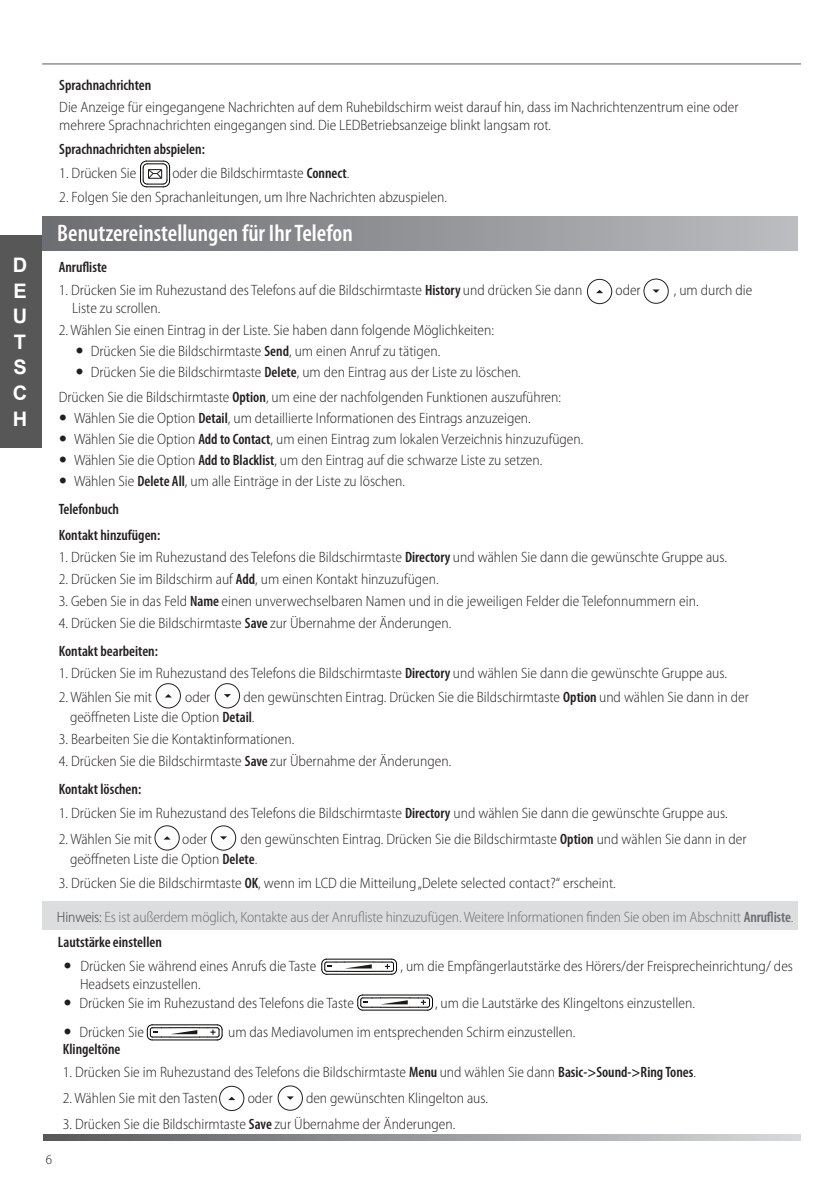
<style>
.page{position:relative;width:840px;height:1191px;background:#fff}
.page>*{position:absolute;margin:0;border:0;box-sizing:border-box;transform-origin:0 0}
.t1{font:600 condensed 24px "Myriad Pro";color:#fff}
.t2{font:700 20px/25.6px "Arial";color:#fff;text-align:justify}
.t3{font:300 semi-condensed 15px/21px "Myriad Pro";color:#231f20}
.t4{font:300 semi-condensed 15px "Myriad Pro";letter-spacing:-.01em;color:#6c6d70}
.t5{font:600 condensed 15px/26px "Myriad Pro";color:#231f20}
.t6{font:300 semi-condensed 14px "Myriad Pro";color:#231f20}
.s1{font-weight:600;font-stretch:condensed}
.s2{color:#3e3e3f}
</style>
<div class="page">
<svg style="left:165px;top:694px;width:7px;height:3px"></svg>
<div style="left:156px;top:683px;width:25px;height:25px;border:1px solid #231f20;border-radius:50%"></div>
<svg style="left:224px;top:694px;width:7px;height:3px"></svg>
<div style="left:215px;top:683px;width:25px;height:25px;border:1px solid #231f20;border-radius:50%"></div>
<svg style="left:164px;top:836px;width:6px;height:3px"></svg>
<div style="left:155px;top:825px;width:24px;height:25px;border:1px solid #231f20;border-radius:50%"></div>
<svg style="left:220px;top:836px;width:7px;height:3px"></svg>
<div style="left:211px;top:825px;width:25px;height:25px;border:1px solid #231f20;border-radius:50%"></div>
<svg style="left:357px;top:994px;width:76px;height:16px"></svg>
<svg style="left:596px;top:290px;width:7px;height:3px"></svg>
<div style="left:586px;top:279px;width:25px;height:25px;border:1px solid #231f20;border-radius:50%"></div>
<svg style="left:652px;top:289px;width:7px;height:4px"></svg>
<div style="left:643px;top:279px;width:25px;height:25px;border:1px solid #231f20;border-radius:50%"></div>
<svg style="left:140px;top:160px;width:30px;height:28px"></svg>
<svg style="left:321px;top:958px;width:76px;height:17px"></svg>
<div style="left:42px;top:216px;width:755px;height:34px;background:linear-gradient(to right,#6b6d70,#bbbcc0)"></div>
<div style="left:42px;top:901px;width:755px;height:29px;background:#dcdddf"></div>
<svg style="left:228px;top:1096px;width:7px;height:4px"></svg>
<div style="left:219px;top:1086px;width:25px;height:24px;border:1px solid #231f20;border-radius:50%"></div>
<svg style="left:287px;top:1096px;width:7px;height:3px"></svg>
<div style="left:278px;top:1085px;width:24px;height:25px;border:1px solid #231f20;border-radius:50%"></div>
<hr style="left:42px;top:63px;width:758px;height:1px;background:#57585a">
<svg style="left:43px;top:1134px;width:756px;height:6px;background:#97989b"></svg>
<div style="left:0;top:235px;width:42px;height:213px;background:#585757"></div>
<svg style="left:146px;top:1024px;width:77px;height:16px"></svg>
<h2 class="t2" style="left:13px;top:253px;width:15px">D E U T S C H</h2>
<p class="t5" style="left:59px;top:73px;width:93px">Sprachnachrichten</p>
<p class="t3" style="left:59px;top:99px;width:680px;line-height:18px">Die Anzeige für eingegangene Nachrichten auf dem Ruhebildschirm weist darauf hin, dass im Nachrichtenzentrum eine oder mehrere Sprachnachrichten eingegangen sind. Die LEDBetriebsanzeige blinkt langsam rot.</p>
<p class="t5" style="left:59px;top:137px;width:147px">Sprachnachrichten abspielen:</p>
<p class="t3" style="left:59px;top:163px;width:78px">1. Drücken Sie</p>
<p class="t3" style="left:172px;top:163px;width:178px">oder die Bildschirmtaste <span class="s1">Connect</span>.</p>
<p class="t3" style="left:59px;top:187px;width:389px">2. Folgen Sie den Sprachanleitungen, um Ihre Nachrichten abzuspielen.</p>
<h1 class="t1" style="left:57px;top:219px;width:297px">Benutzereinstellungen für Ihr Telefon</h1>
<p class="t5" style="left:59px;top:255px;width:50px">Anrufliste</p>
<p class="t3" style="left:59px;top:280px;width:525px">1. Drücken Sie im Ruhezustand des Telefons auf die Bildschirmtaste <span class="s1">History</span> und drücken Sie dann</p>
<p class="t3" style="left:615px;top:280px;width:27px">oder</p>
<p class="t3" style="left:673px;top:280px;width:80px">, um durch die</p>
<p class="t3" style="left:72px;top:298px;width:90px">Liste zu scrollen.</p>
<p class="t3" style="left:91px;top:319px;width:431px;text-indent:-32px">2. Wählen Sie einen Eintrag in der Liste. Sie haben dann folgende Möglichkeiten:<br>Drücken Sie die Bildschirmtaste <span class="s1">Send</span>, um einen Anruf zu tätigen.<br>Drücken Sie die Bildschirmtaste <span class="s1">Delete</span>, um den Eintrag aus der Liste zu löschen.</p>
<p class="t3" style="left:74px;top:386px;width:510px;text-indent:-15px">Drücken Sie die Bildschirmtaste <span class="s1">Option</span>, um eine der nachfolgenden Funktionen auszuführen:<br>Wählen Sie die Option <span class="s1">Detail</span>, um detaillierte Informationen des Eintrags anzuzeigen.<br>Wählen Sie die Option <span class="s1">Add to Contact</span>, um einen Eintrag zum lokalen Verzeichnis hinzuzufügen.<br>Wählen Sie die Option <span class="s1">Add to Blacklist</span>, um den Eintrag auf die schwarze Liste zu setzen.<br>Wählen Sie <span class="s1">Delete All</span>, um alle Einträge in der Liste zu löschen.</p>
<p class="t5" style="left:59px;top:496px;width:103px">Telefonbuch<br>Kontakt hinzufügen:</p>
<p class="t3" style="left:59px;top:546px;width:669px">1. Drücken Sie im Ruhezustand des Telefons die Bildschirmtaste <span class="s1">Directory</span> und wählen Sie dann die gewünschte Gruppe aus.</p>
<p class="t3" style="left:59px;top:568px;width:381px">2. Drücken Sie im Bildschirm auf <span class="s1">Add</span>, um einen Kontakt hinzuzufügen.</p>
<p class="t3" style="left:59px;top:590px;width:641px">3. Geben Sie in das Feld <span class="s1">Name</span> einen unverwechselbaren Namen und in die jeweiligen Felder die Telefonnummern ein.</p>
<p class="t3" style="left:59px;top:609px;width:394px;line-height:28px">4. Drücken Sie die Bildschirmtaste <span class="s1">Save</span> zur Übernahme der Änderungen.<br><span class="s1">Kontakt bearbeiten:</span></p>
<p class="t3" style="left:59px;top:662px;width:669px">1. Drücken Sie im Ruhezustand des Telefons die Bildschirmtaste <span class="s1">Directory</span> und wählen Sie dann die gewünschte Gruppe aus.</p>
<p class="t3" style="left:59px;top:686px;width:95px">2. Wählen Sie mit</p>
<p class="t3" style="left:185px;top:686px;width:27px">oder</p>
<p class="t3" style="left:70px;top:687px;width:680px;line-height:20px;text-indent:173px">den gewünschten Eintrag. Drücken Sie die Bildschirmtaste <span class="s1">Option</span> und wählen Sie dann in der geöffneten Liste die Option <span class="s1">Detail</span>.</p>
<p class="t3" style="left:59px;top:728px;width:237px">3. Bearbeiten Sie die Kontaktinformationen.</p>
<p class="t3" style="left:59px;top:747px;width:394px;line-height:28px">4. Drücken Sie die Bildschirmtaste <span class="s1">Save</span> zur Übernahme der Änderungen.<br><span class="s1">Kontakt löschen:</span></p>
<p class="t3" style="left:59px;top:802px;width:670px">1. Drücken Sie im Ruhezustand des Telefons die Bildschirmtaste <span class="s1">Directory</span> und wählen Sie dann die gewünschte Gruppe aus.</p>
<p class="t3" style="left:59px;top:828px;width:95px">2. Wählen Sie mit</p>
<p class="t3" style="left:182px;top:828px;width:27px">oder</p>
<p class="t3" style="left:70px;top:829px;width:677px;line-height:20px;text-indent:170px">den gewünschten Eintrag. Drücken Sie die Bildschirmtaste <span class="s1">Option</span> und wählen Sie dann in der geöffneten Liste die Option <span class="s1">Delete</span>.</p>
<p class="t3" style="left:59px;top:872px;width:558px">3. Drücken Sie die Bildschirmtaste <span class="s1">OK</span>, wenn im LCD die Mitteilung „Delete selected contact?“ erscheint.</p>
<p class="t4" style="left:57px;top:908px;width:737px"><span class="s2">Hinweis:</span> Es ist außerdem möglich, Kontakte aus der Anrufliste hinzuzufügen. Weitere Informationen finden Sie oben im Abschnitt <span class="s1">Anrufliste</span>.</p>
<p class="t5" style="left:58px;top:929px;width:105px">Lautstärke einstellen</p>
<p class="t3" style="left:80px;top:956px;width:237px">Drücken Sie während eines Anrufs die Taste</p>
<p class="t3" style="left:400px;top:956px;width:394px">, um die Empfängerlautstärke des Hörers/der Freisprecheinrichtung/ des</p>
<p class="t3" style="left:79px;top:975px;width:276px;line-height:18px">Headsets einzustellen.<br>Drücken Sie im Ruhezustand des Telefons die Taste</p>
<p class="t3" style="left:435px;top:992px;width:261px">, um die Lautstärke des Klingeltons einzustellen.</p>
<p class="t3" style="left:79px;top:1021px;width:66px">Drücken Sie</p>
<p class="t3" style="left:228px;top:1021px;width:348px">um das Mediavolumen im entsprechenden Schirm einzustellen.</p>
<p class="t6" style="left:46px;top:1150px;width:8px">6</p>
<p class="t5" style="left:63px;top:1036px;width:59px">Klingeltöne</p>
<p class="t3" style="left:63px;top:1061px;width:634px">1. Drücken Sie im Ruhezustand des Telefons die Bildschirmtaste <span class="s1">Menu</span> und wählen Sie dann <span class="s1">Basic-&gt;Sound-&gt;Ring Tones</span>.</p>
<p class="t3" style="left:63px;top:1087px;width:156px">2. Wählen Sie mit den Tasten</p>
<p class="t3" style="left:247px;top:1087px;width:27px">oder</p>
<p class="t3" style="left:306px;top:1087px;width:183px">den gewünschten Klingelton aus.</p>
<p class="t3" style="left:63px;top:1113px;width:394px">3. Drücken Sie die Bildschirmtaste <span class="s1">Save</span> zur Übernahme der Änderungen.</p>
</div>
